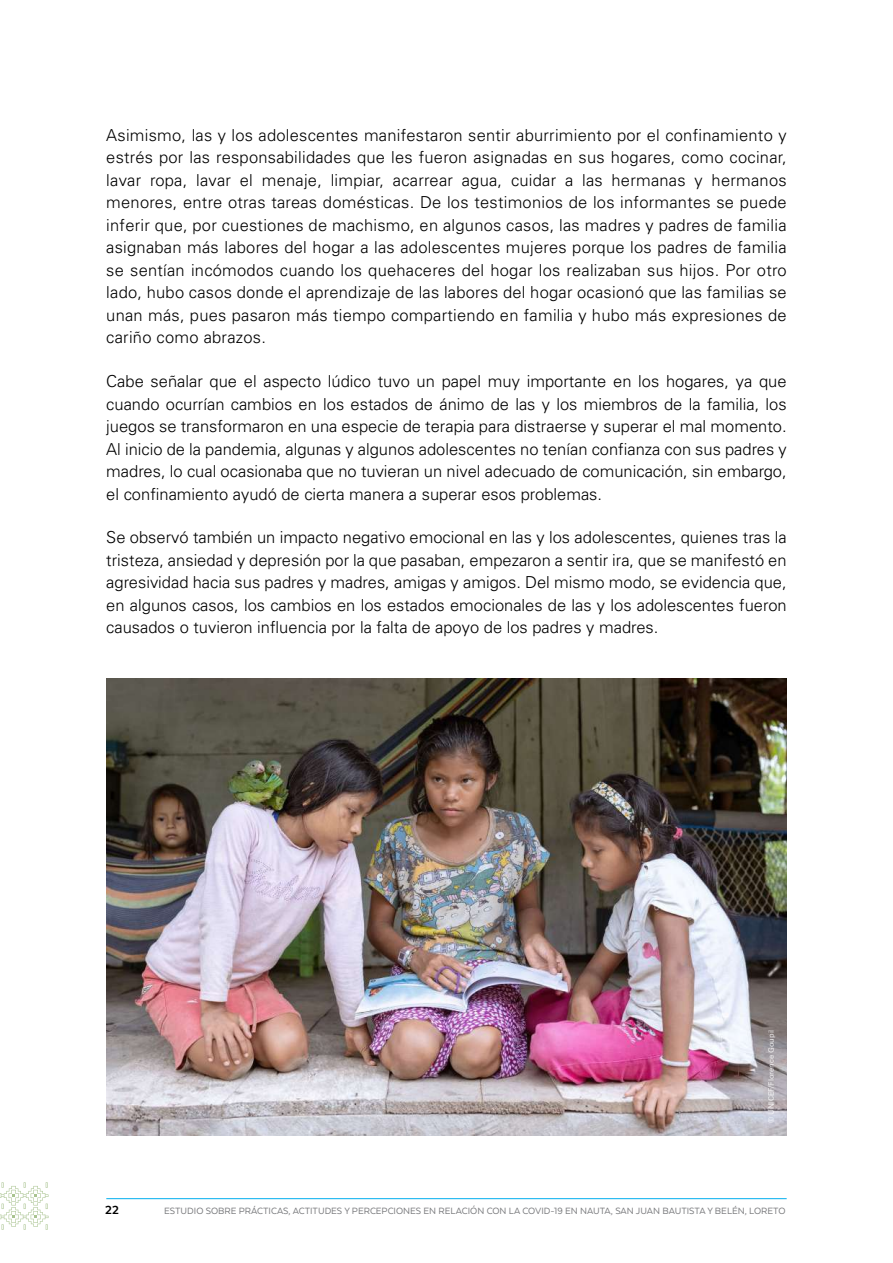
<style>
.page{position:relative;width:893px;height:1263px;background:#fff}
.page>*{position:absolute;margin:0;border:0;box-sizing:border-box;transform-origin:0 0}
.t1{font:16.5px/22.5px "Univers LT 45 Lt";color:#000;text-align:justify}
.t2{font:700 13.5px "Texta";color:#000}
.t3{font:10.5px "Texta";color:#77787b}
.t4{font:7.5px "Univers LT Std";color:#fff}
</style>
<div class="page">
<hr style="left:106px;top:1198px;width:681px;height:1px;background:#00aeef">
<svg style="left:0;top:1182px;width:48px;height:48px"></svg>
<img style="left:106px;top:678px;width:681px;height:457px">
<p class="t1" style="left:106px;top:124px;width:682px">Asimismo, las y los adolescentes manifestaron sentir aburrimiento por el confinamiento y estrés por las responsabilidades que les fueron asignadas en sus hogares, como cocinar, lavar ropa, lavar el menaje, limpiar, acarrear agua, cuidar a las hermanas y hermanos menores, entre otras tareas domésticas. De los testimonios de los informantes se puede inferir que, por cuestiones de machismo, en algunos casos, las madres y padres de familia asignaban más labores del hogar a las adolescentes mujeres porque los padres de familia se sentían incómodos cuando los quehaceres del hogar los realizaban sus hijos. Por otro lado, hubo casos donde el aprendizaje de las labores del hogar ocasionó que las familias se unan más, pues pasaron más tiempo compartiendo en familia y hubo más expresiones de cariño como abrazos.</p>
<p class="t1" style="left:106px;top:370px;width:682px">Cabe señalar que el aspecto lúdico tuvo un papel muy importante en los hogares, ya que cuando ocurrían cambios en los estados de ánimo de las y los miembros de la familia, los juegos se transformaron en una especie de terapia para distraerse y superar el mal momento.<br>Al inicio de la pandemia, algunas y algunos adolescentes no tenían confianza con sus padres y madres, lo cual ocasionaba que no tuvieran un nivel adecuado de comunicación, sin embargo, el confinamiento ayudó de cierta manera a superar esos problemas.</p>
<p class="t1" style="left:106px;top:526px;width:682px">Se observó también un impacto negativo emocional en las y los adolescentes, quienes tras la tristeza, ansiedad y depresión por la que pasaban, empezaron a sentir ira, que se manifestó en agresividad hacia sus padres y madres, amigas y amigos. Del mismo modo, se evidencia que, en algunos casos, los cambios en los estados emocionales de las y los adolescentes fueron causados o tuvieron influencia por la falta de apoyo de los padres y madres.</p>
<p class="t4" style="left:767px;top:1123px;width:95px;rotate:-90deg">© UNICEF/Florence Goupil</p>
<p class="t2" style="left:105px;top:1203px;width:15px">22</p>
<p class="t3" style="left:164px;top:1205px;width:623px">ESTUDIO SOBRE PRÁCTICAS, ACTITUDES Y PERCEPCIONES EN RELACIÓN CON LA COVID-19 EN NAUTA, SAN JUAN BAUTISTA Y BELÉN, LORETO</p>
</div>
